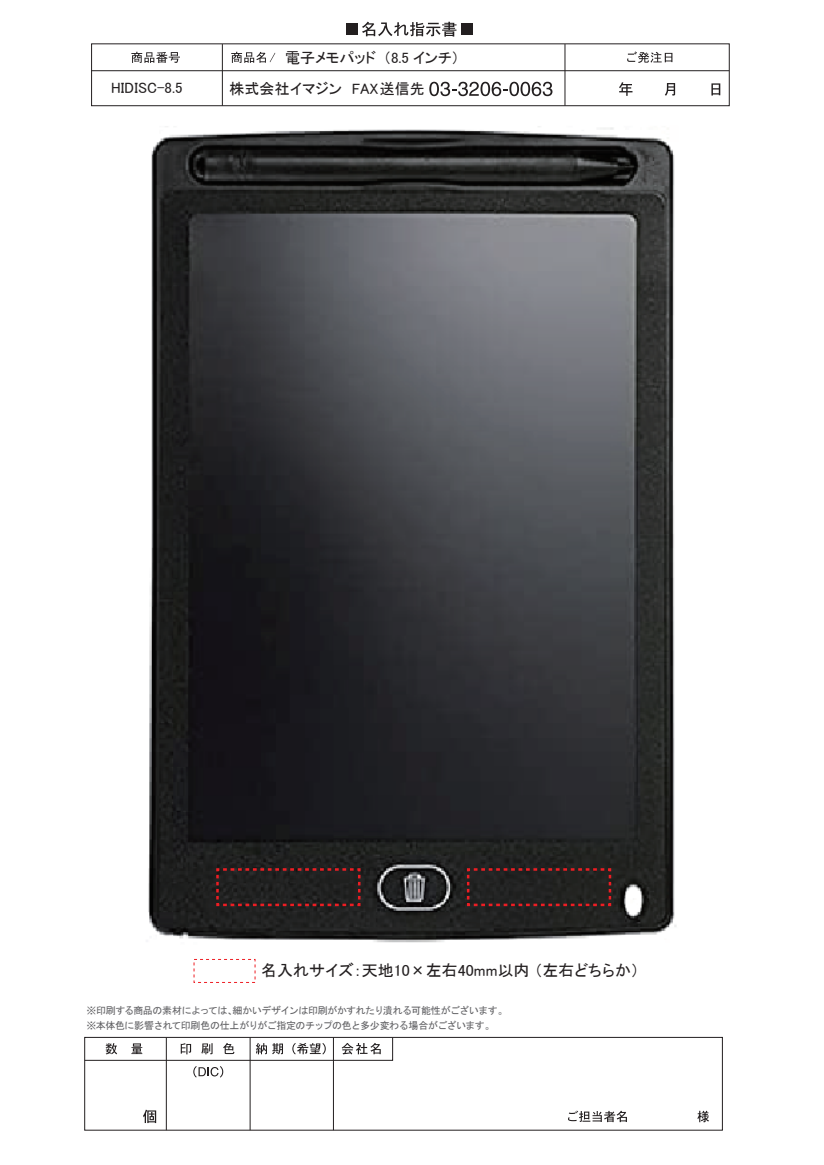
<style>
.page{position:relative;width:824px;height:1165px;background:#fff}
.page>*{position:absolute;margin:0;border:0;box-sizing:border-box;transform-origin:0 0}
.t1{font:16px "MS P Gothic";color:#231f20}
.t2{font:15px "MS P Gothic";color:#231f20}
.t3{font:10px/14.1px "MS Gothic";letter-spacing:-.045em;color:#616164}
</style>
<div class="page">
<div style="left:84px;top:1037px;width:638px;height:93px;border:1px solid #231f20"></div>
<hr style="left:250px;top:1037px;width:1px;height:93px;background:#231f20">
<hr style="left:166px;top:1038px;width:1px;height:92px;background:#231f20">
<hr style="left:333px;top:1037px;width:1px;height:93px;background:#231f20">
<svg style="left:84px;top:1037px;width:309px;height:41px"></svg>
<svg style="left:143px;top:1110px;width:13px;height:13px"></svg>
<svg style="left:568px;top:1111px;width:59px;height:11px"></svg>
<svg style="left:697px;top:1111px;width:12px;height:11px"></svg>
<hr style="left:222px;top:44px;width:1px;height:62px;background:#231f20">
<div style="left:346px;top:23px;width:12px;height:12px;background:#231f20"></div>
<svg style="left:362px;top:22px;width:94px;height:15px"></svg>
<div style="left:461px;top:23px;width:12px;height:12px;background:#231f20"></div>
<hr style="left:564px;top:44px;width:1px;height:62px;background:#231f20">
<hr style="left:91px;top:70px;width:638px;height:1px;background:#231f20">
<svg style="left:131px;top:52px;width:49px;height:11px"></svg>
<svg style="left:231px;top:52px;width:44px;height:11px"></svg>
<svg style="left:627px;top:51px;width:45px;height:12px"></svg>
<img style="left:99px;top:82px;width:623px;height:901px">
<svg style="left:215px;top:867px;width:147px;height:40px"></svg>
<svg style="left:466px;top:867px;width:146px;height:40px"></svg>
<h2 class="t2" style="left:111px;top:80px;width:73px">HIDISC-8.5</h2>
<h2 class="t2" style="left:285px;top:50px;width:176px">電子メモパッド（8.5 インチ）</h2>
<h2 class="t2" style="left:230px;top:81px;width:197px">株式会社イマジン FAX送信先</h2>
<h1 class="t1" style="left:261px;top:963px;width:379px">名入れサイズ：天地10×左右40mm以内 （左右どちらか）</h1>
<p class="t3" style="left:86px;top:1004px;width:423px">※印刷する商品の素材によっては、細かいデザインは印刷がかすれたり潰れる可能性がございます。※本体色に影響されて印刷色の仕上がりがご指定のチップの色と多少変わる場合がございます。</p>
</div>
